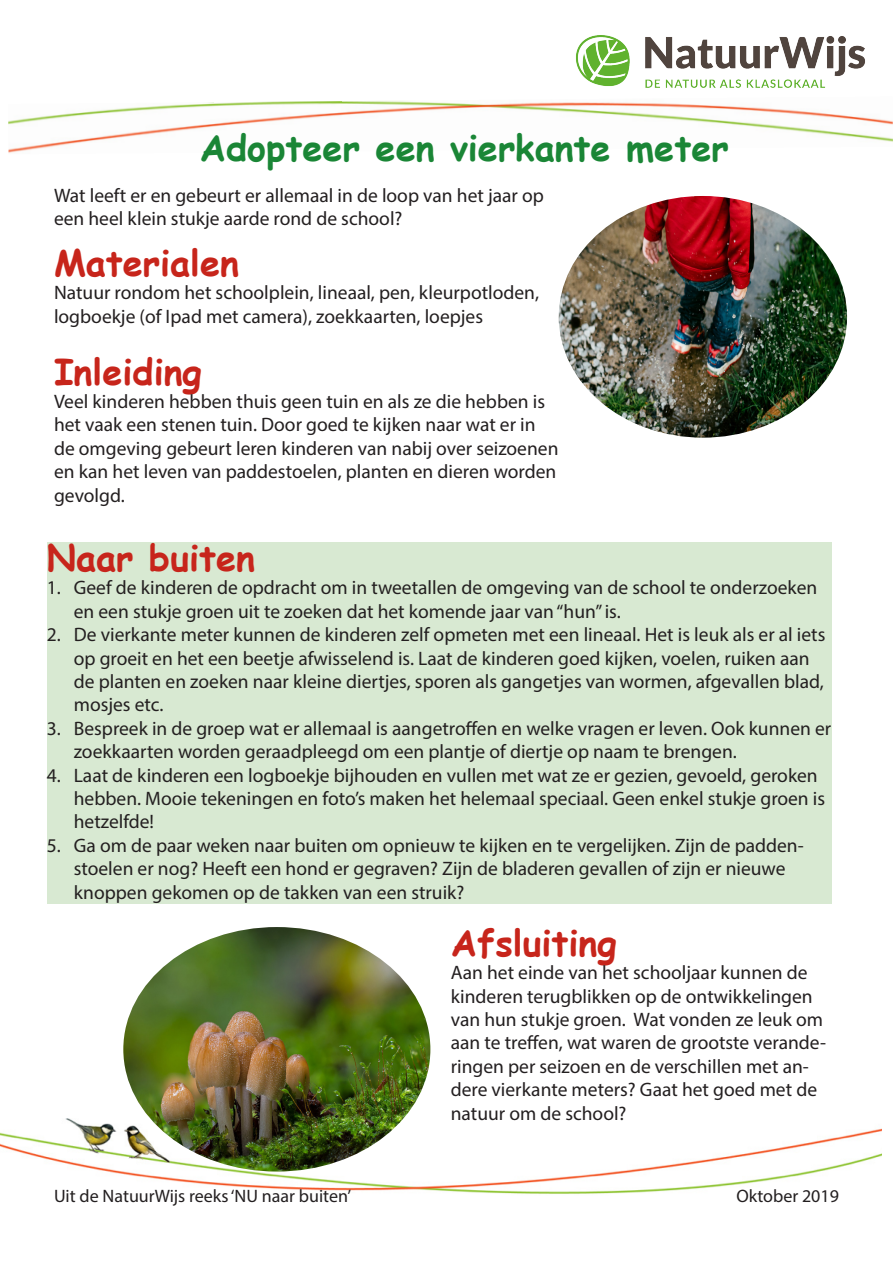
<style>
.page{position:relative;width:893px;height:1263px;background:#fff}
.page>*{position:absolute;margin:0;border:0;box-sizing:border-box;transform-origin:0 0}
.t1{font:700 36px "Comic Sans MS";color:#c7251b}
.t2{font:700 36px "Comic Sans MS";color:#1a8636}
.t3{font:19.5px/23.4px "Myriad Pro";color:#231f20}
.t4{font:18px "Myriad Pro";color:#231f20}
</style>
<div class="page">
<img style="left:8px;top:101px;width:885px;height:52px">
<img style="left:0;top:1118px;width:881px;height:76px">
<div style="left:47px;top:542px;width:785px;height:362px;background:#d8e9d2"></div>
<img style="left:576px;top:35px;width:289px;height:53px">
<img style="left:123px;top:927px;width:307px;height:244px">
<img style="left:559px;top:196px;width:288px;height:242px">
<p class="t2" style="left:200px;top:121px;width:530px">Adopteer een vierkante meter</p>
<p class="t3" style="left:54px;top:183px;width:491px">Wat leeft er en gebeurt er allemaal in de loop van het jaar op een heel klein stukje aarde rond de school?</p>
<p class="t1" style="left:54px;top:236px;width:187px">Materialen</p>
<p class="t3" style="left:54px;top:281px;width:487px">Natuur rondom het schoolplein, lineaal, pen, kleurpotloden, logboekje (of Ipad met camera), zoekkaarten, loepjes</p>
<p class="t1" style="left:54px;top:345px;width:149px">Inleiding</p>
<p class="t3" style="left:54px;top:389px;width:506px">Veel kinderen hebben thuis geen tuin en als ze die hebben is het vaak een stenen tuin. Door goed te kijken naar wat er in de omgeving gebeurt leren kinderen van nabij over seizoenen en kan het leven van paddestoelen, planten en dieren worden gevolgd.</p>
<p class="t1" style="left:47px;top:531px;width:210px">Naar buiten</p>
<p class="t3" style="left:74px;top:576px;width:745px;text-indent:-27px">1. Geef de kinderen de opdracht om in tweetallen de omgeving van de school te onderzoeken en een stukje groen uit te zoeken dat het komende jaar van “hun” is.</p>
<p class="t3" style="left:74px;top:623px;width:753px;text-indent:-27px">2. De vierkante meter kunnen de kinderen zelf opmeten met een lineaal. Het is leuk als er al iets op groeit en het een beetje afwisselend is. Laat de kinderen goed kijken, voelen, ruiken aan de planten en zoeken naar kleine diertjes, sporen als gangetjes van wormen, afgevallen blad, mosjes etc.</p>
<p class="t3" style="left:74px;top:716px;width:759px;text-indent:-27px">3. Bespreek in de groep wat er allemaal is aangetroffen en welke vragen er leven. Ook kunnen er zoekkaarten worden geraadpleegd om een plantje of diertje op naam te brengen.</p>
<p class="t3" style="left:74px;top:763px;width:753px;text-indent:-27px">4. Laat de kinderen een logboekje bijhouden en vullen met wat ze er gezien, gevoeld, geroken hebben. Mooie tekeningen en foto’s maken het helemaal speciaal. Geen enkel stukje groen is hetzelfde!</p>
<p class="t3" style="left:74px;top:833px;width:731px;text-indent:-27px">5. Ga om de paar weken naar buiten om opnieuw te kijken en te vergelijken. Zijn de padden&shy;stoelen er nog? Heeft een hond er gegraven? Zijn de bladeren gevallen of zijn er nieuwe knoppen gekomen op de takken van een struik?</p>
<p class="t1" style="left:451px;top:916px;width:167px">Afsluiting</p>
<p class="t3" style="left:451px;top:961px;width:377px">Aan het einde van het schooljaar kunnen de kinderen terugblikken op de ontwikkelingen van hun stukje groen. Wat vonden ze leuk om aan te treffen, wat waren de grootste verande&shy;ringen per seizoen en de verschillen met an&shy;dere vierkante meters? Gaat het goed met de natuur om de school?</p>
<p class="t4" style="left:54px;top:1185px;width:299px">Uit de NatuurWijs reeks ‘NU naar buiten’</p>
<p class="t4" style="left:736px;top:1185px;width:104px">Oktober 2019</p>
</div>
